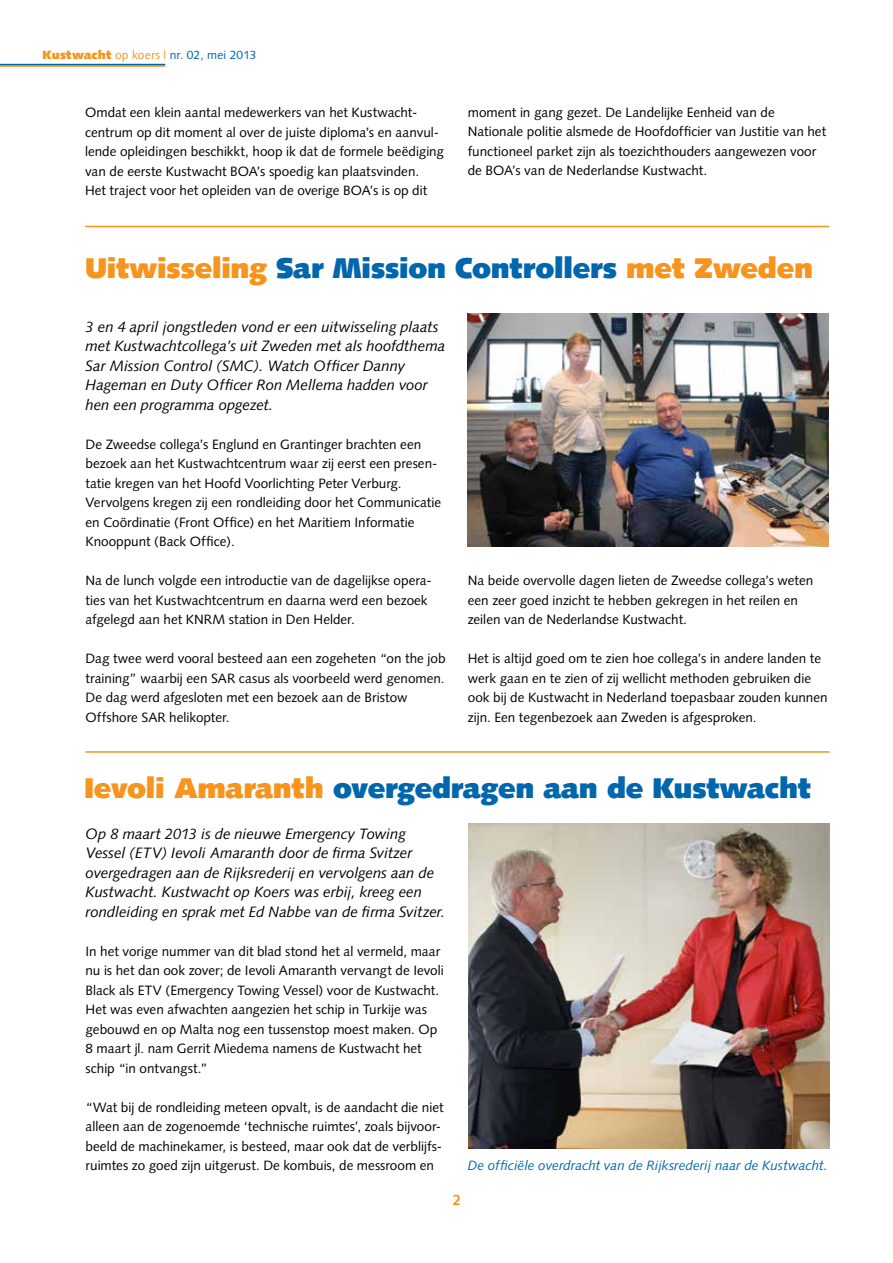
<style>
.page{position:relative;width:893px;height:1263px;background:#fff}
.page>*{position:absolute;margin:0;border:0;box-sizing:border-box;transform-origin:0 0}
.t1{font:900 28.5px "Syntax";letter-spacing:-.005em;color:#f7941e}
.t2{font:900 28.5px "Syntax";letter-spacing:-.005em;color:#0066ad}
.t3{font:italic 15px/19.5px "Syntax";letter-spacing:-.005em;color:#000}
.t4{font:700 15px "Syntax";color:#f7941e}
.t5{font:13.5px/19.5px "Syntax";color:#000}
.t6{font:italic 13.5px "Syntax";color:#0066ad}
.t7{font:12px "Syntax";letter-spacing:.015em;color:#0066ad}
.s1{font-weight:900;color:#f7941e}
.s2{color:#f7941e}
.s3{color:#0066ad}
</style>
<div class="page">
<hr style="left:85px;top:226px;width:744px;height:1px;background:#f7941e">
<hr style="left:86px;top:751px;width:744px;height:2px;background:#f7941e">
<img style="left:468px;top:313px;width:361px;height:233px">
<img style="left:469px;top:824px;width:361px;height:325px">
<hr style="left:0;top:65px;width:165px;height:2px;background:#f7941e">
<hr style="left:0;top:64px;width:165px;height:1px;background:#0066ad">
<p class="t7" style="left:43px;top:47px;width:215px"><span class="s1">Kustwacht</span> <span class="s2">op koers |</span> nr. 02, mei 2013</p>
<p class="t5" style="left:85px;top:103px;width:361px">Omdat een klein aantal medewerkers van het Kustwacht&shy;centrum op dit moment al over de juiste diploma’s en aanvul&shy;lende opleidingen beschikkt, hoop ik dat de formele beëdiging van de eerste Kustwacht BOA’s spoedig kan plaatsvinden.<br>Het traject voor het opleiden van de overige BOA’s is op dit</p>
<p class="t5" style="left:468px;top:103px;width:360px">moment in gang gezet. De Landelijke Eenheid van de Nationale politie alsmede de Hoofdofficier van Justitie van het functioneel parket zijn als toezichthouders aangewezen voor de BOA’s van de Nederlandse Kustwacht.</p>
<h1 class="t1" style="left:85px;top:251px;width:729px">Uitwisseling <span class="s3">Sar Mission Controllers</span> met Zweden</h1>
<p class="t3" style="left:86px;top:317px;width:361px">3 en 4 april jongstleden vond er een uitwisseling plaats met Kustwachtcollega’s uit Zweden met als hoofdthema Sar Mission Control (SMC). Watch Officer Danny Hageman en Duty Officer Ron Mellema hadden voor hen een programma opgezet.</p>
<p class="t5" style="left:86px;top:434px;width:357px">De Zweedse collega’s Englund en Grantinger brachten een bezoek aan het Kustwachtcentrum waar zij eerst een presen&shy;tatie kregen van het Hoofd Voorlichting Peter Verburg.<br>Vervolgens kregen zij een rondleiding door het Communicatie en Coördinatie (Front Office) en het Maritiem Informatie Knooppunt (Back Office).</p>
<p class="t5" style="left:86px;top:571px;width:348px">Na de lunch volgde een introductie van de dagelijkse opera&shy;ties van het Kustwachtcentrum en daarna werd een bezoek afgelegd aan het KNRM station in Den Helder.</p>
<p class="t5" style="left:86px;top:649px;width:362px">Dag twee werd vooral besteed aan een zogeheten “on the job training” waarbij een SAR casus als voorbeeld werd genomen.<br>De dag werd afgesloten met een bezoek aan de Bristow Offshore SAR helikopter.</p>
<p class="t5" style="left:468px;top:571px;width:347px">Na beide overvolle dagen lieten de Zweedse collega’s weten een zeer goed inzicht te hebben gekregen in het reilen en zeilen van de Nederlandse Kustwacht.</p>
<p class="t5" style="left:468px;top:649px;width:361px">Het is altijd goed om te zien hoe collega’s in andere landen te werk gaan en te zien of zij wellicht methoden gebruiken die ook bij de Kustwacht in Nederland toepasbaar zouden kunnen zijn. Een tegenbezoek aan Zweden is afgesproken.</p>
<h1 class="t2" style="left:85px;top:771px;width:728px"><span class="s2">Ievoli Amaranth</span> overgedragen aan de Kustwacht</h1>
<p class="t3" style="left:86px;top:824px;width:361px">Op 8 maart 2013 is de nieuwe Emergency Towing Vessel (ETV) Ievoli Amaranth door de firma Svitzer overgedragen aan de Rijksrederij en vervolgens aan de Kustwacht. Kustwacht op Koers was erbij, kreeg een rondleiding en sprak met Ed Nabbe van de firma Svitzer.</p>
<p class="t5" style="left:86px;top:941px;width:360px">In het vorige nummer van dit blad stond het al vermeld, maar nu is het dan ook zover; de Ievoli Amaranth vervangt de Ievoli Black als ETV (Emergency Towing Vessel) voor de Kustwacht.<br>Het was even afwachten aangezien het schip in Turkije was gebouwd en op Malta nog een tussenstop moest maken. Op 8 maart jl. nam Gerrit Miedema namens de Kustwacht het schip “in ontvangst.”</p>
<p class="t5" style="left:86px;top:1097px;width:360px">“Wat bij de rondleiding meteen opvalt, is de aandacht die niet alleen aan de zogenoemde ‘technische ruimtes’, zoals bijvoor&shy;beeld de machinekamer, is besteed, maar ook dat de verblijfs&shy;ruimtes zo goed zijn uitgerust. De kombuis, de messroom en</p>
<p class="t6" style="left:468px;top:1157px;width:362px">De officiële overdracht van de Rijksrederij naar de Kustwacht.</p>
<p class="t4" style="left:453px;top:1191px;width:10px">2</p>
</div>
